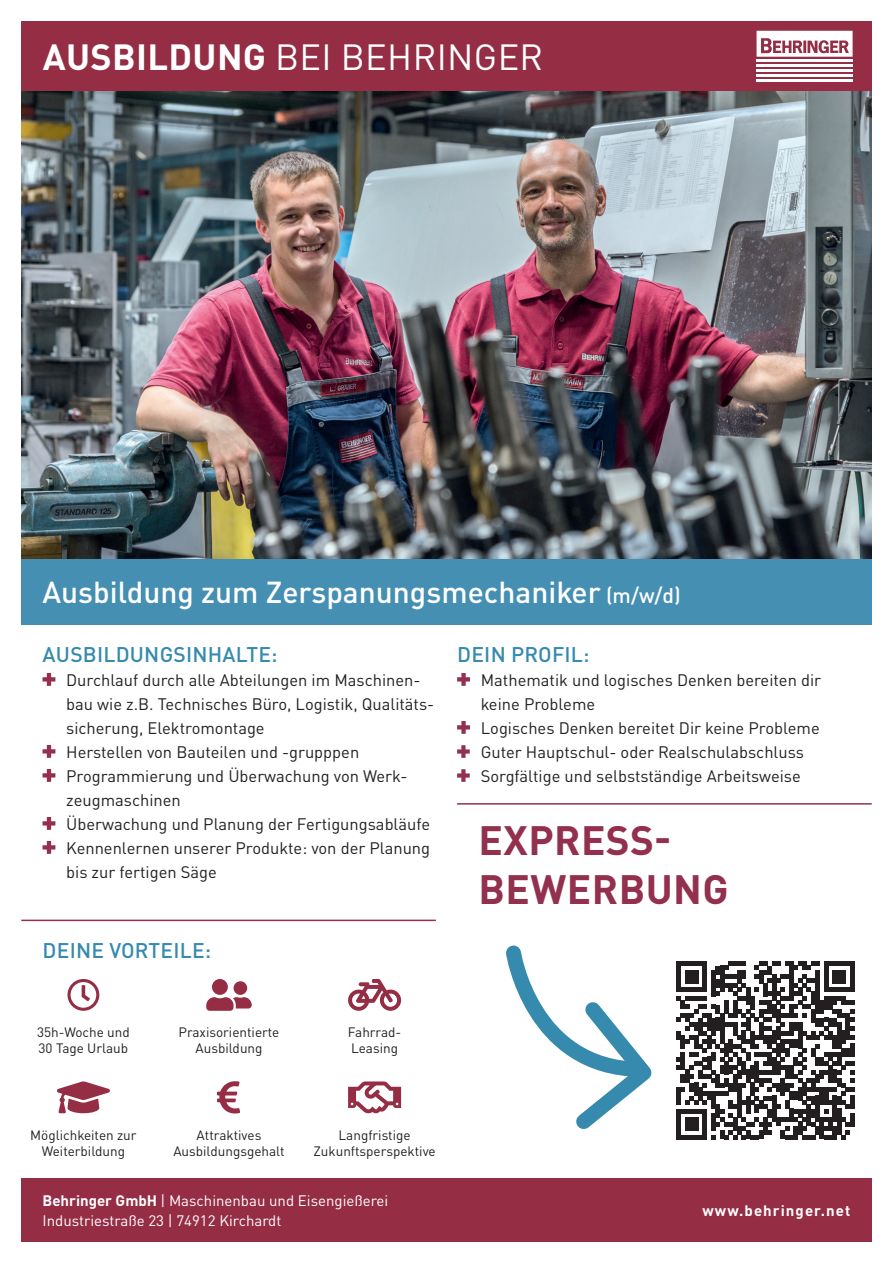
<style>
.page{position:relative;width:893px;height:1263px;background:#fff}
.page>*{position:absolute;margin:0;border:0;box-sizing:border-box;transform-origin:0 0}
.t1{font:700 40.5px/48.6px "DIN Pro";letter-spacing:.01em;color:#92304e}
.t2{font:36px "DIN Pro";letter-spacing:.01em;color:#fff}
.t3{font:500 30px "DIN Pro";color:#fff}
.t4{font:500 21px "DIN Pro";letter-spacing:.01em;color:#358aae}
.t5{font:16.5px/24px "DIN Pro";color:#231f20}
.t6{font:15px/20.1px "DIN Pro";color:#fff}
.t7{font:700 15px "DIN Pro";letter-spacing:.07em;color:#fff}
.t8{font:13.5px/16.2px "DIN Pro";color:#231f20;text-align:center}
.s1{font-weight:700}
.s2{font-size:21px}
</style>
<div class="page">
<div style="left:21px;top:1178px;width:851px;height:64px;background:#952d45"></div>
<hr style="left:21px;top:920px;width:415px;height:1px;background:#92304e">
<hr style="left:457px;top:803px;width:415px;height:2px;background:#92304e">
<svg style="left:68px;top:979px;width:31px;height:32px"></svg>
<svg style="left:348px;top:979px;width:53px;height:32px"></svg>
<svg style="left:206px;top:979px;width:46px;height:32px"></svg>
<svg style="left:217px;top:1081px;width:23px;height:32px"></svg>
<svg style="left:348px;top:1081px;width:53px;height:32px"></svg>
<svg style="left:57px;top:1081px;width:53px;height:32px"></svg>
<svg style="left:506px;top:945px;width:146px;height:184px"></svg>
<div style="left:21px;top:21px;width:851px;height:70px;background:#952d45"></div>
<img style="left:21px;top:91px;width:851px;height:468px">
<div style="left:21px;top:559px;width:851px;height:65px;background:#458fb3"></div>
<hr style="left:757px;top:59px;width:96px;height:3px;background:#fff">
<hr style="left:757px;top:64px;width:96px;height:3px;background:#fff">
<hr style="left:757px;top:69px;width:96px;height:3px;background:#fff">
<hr style="left:757px;top:75px;width:96px;height:2px;background:#fff">
<hr style="left:757px;top:80px;width:96px;height:2px;background:#fff">
<svg style="left:757px;top:31px;width:96px;height:26px"></svg>
<svg style="left:457px;top:673px;width:13px;height:13px"></svg>
<svg style="left:457px;top:721px;width:13px;height:13px"></svg>
<svg style="left:457px;top:745px;width:13px;height:13px"></svg>
<svg style="left:457px;top:769px;width:13px;height:13px"></svg>
<svg style="left:43px;top:673px;width:12px;height:13px"></svg>
<svg style="left:43px;top:745px;width:12px;height:13px"></svg>
<svg style="left:43px;top:769px;width:12px;height:13px"></svg>
<svg style="left:43px;top:817px;width:12px;height:13px"></svg>
<svg style="left:43px;top:841px;width:12px;height:13px"></svg>
<svg style="left:676px;top:961px;width:178px;height:178px"></svg>
<hr style="left:850px;top:1096px;width:4px;height:13px;background:#231f20">
<hr style="left:850px;top:1113px;width:4px;height:13px;background:#231f20">
<h2 class="t2" style="left:43px;top:29px;width:502px"><span class="s1">AUSBILDUNG</span> BEI BEHRINGER</h2>
<h3 class="t3" style="left:43px;top:568px;width:640px">Ausbildung zum Zerspanungsmechaniker <span class="s2">(m/w/d)</span></h3>
<p class="t4" style="left:457px;top:637px;width:134px">DEIN PROFIL:</p>
<p class="t5" style="left:481px;top:666px;width:342px">Mathematik und logisches Denken bereiten dir keine Probleme<br>Logisches Denken bereitet Dir keine Probleme Guter Hauptschul- oder Realschulabschluss Sorgfältige und selbstständige Arbeitsweise</p>
<p class="t4" style="left:43px;top:637px;width:236px">AUSBILDUNGSINHALTE:</p>
<p class="t5" style="left:66px;top:666px;width:370px">Durchlauf durch alle Abteilungen im Maschinen&shy;bau wie z.B. Technisches Büro, Logistik, Qualitäts&shy;sicherung, Elektromontage<br>Herstellen von Bauteilen und -grupppen Programmierung und Überwachung von Werk&shy;zeugmaschinen<br>Überwachung und Planung der Fertigungsabläufe Kennenlernen unserer Produkte: von der Planung bis zur fertigen Säge</p>
<h1 class="t1" style="left:479px;top:811px;width:252px">EXPRESS-<br>BEWERBUNG</h1>
<p class="t4" style="left:43px;top:933px;width:170px">DEINE VORTEILE:</p>
<p class="t8" style="left:37px;top:1023px;width:94px;text-align:left">35h-Woche und<br>30 Tage Urlaub</p>
<p class="t8" style="left:348px;top:1023px;width:55px;text-align:left">Fahrrad-<br>Leasing</p>
<p class="t8" style="left:179px;top:1023px;width:102px">Praxisorientierte<br>Ausbildung</p>
<p class="t8" style="left:30px;top:1125px;width:108px">Möglichkeiten zur<br>Weiterbildung</p>
<p class="t8" style="left:173px;top:1125px;width:113px">Attraktives<br>Ausbildungsgehalt</p>
<p class="t8" style="left:313px;top:1125px;width:124px">Langfristige<br>Zukunftsperspektive</p>
<p class="t6" style="left:43px;top:1188px;width:347px"><span class="s1">Behringer GmbH</span> | Maschinenbau und Eisengießerei<br>Industriestraße 23 | 74912 Kirchardt</p>
<p class="t7" style="left:702px;top:1198px;width:149px">www.behringer.net</p>
</div>
